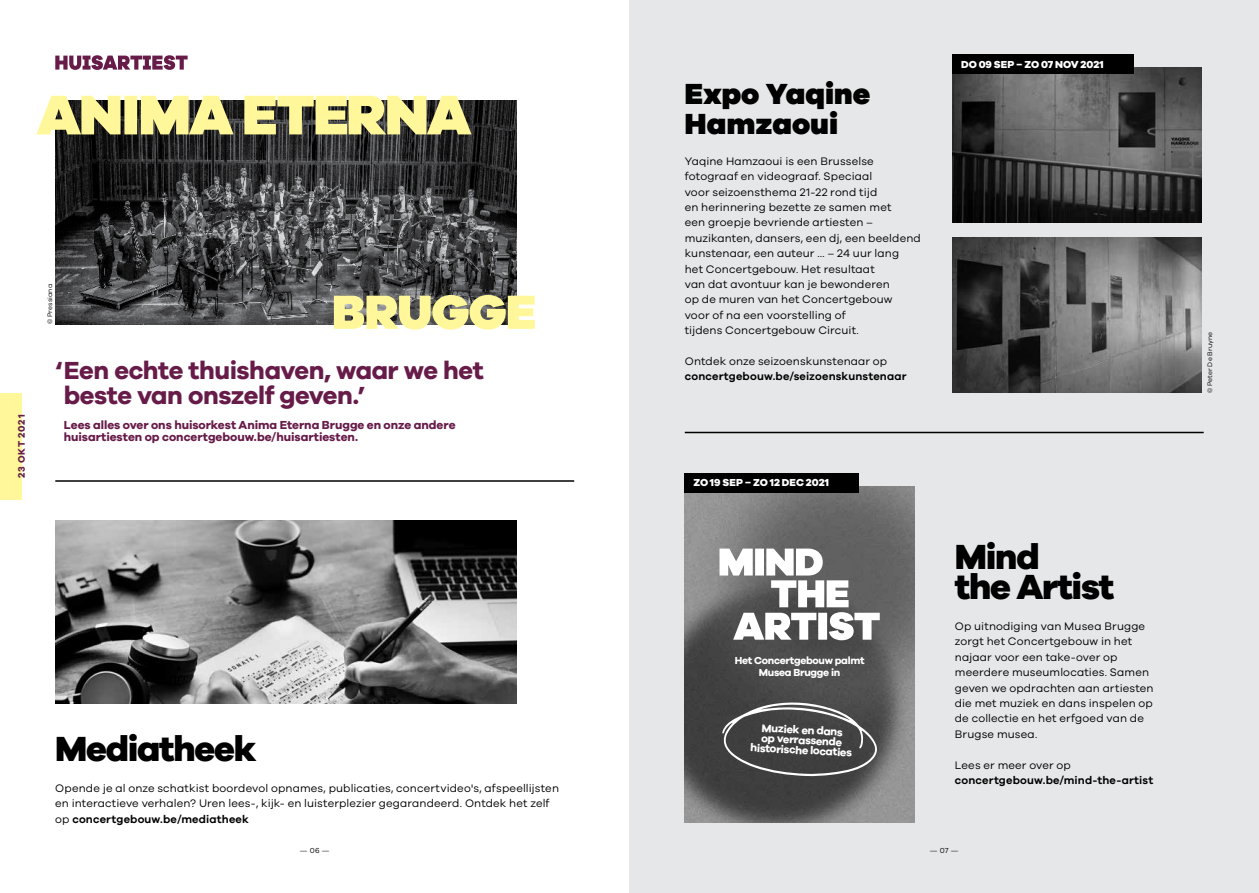
<style>
.page{position:relative;width:1259px;height:893px;background:#fff}
.page>*{position:absolute;margin:0;border:0;box-sizing:border-box;transform-origin:0 0}
.t1{font:800 36px/30px "Galano Grotesque";letter-spacing:-.035em;color:#000}
.t2{font:900 30px/30px "Galano Grotesque";letter-spacing:.005em;color:#000}
.t3{font:700 25.5px/25.5px "Galano Grotesque";letter-spacing:-.02em;color:#671b48}
.t4{font:700 12px/12px "Galano Grotesque";letter-spacing:-.005em;color:#671b48}
.t5{font:11.25px/15.5px "Galano Grotesque";letter-spacing:.01em;color:#000}
.t6{font:600 11.25px "Galano Grotesque";letter-spacing:.015em;color:#000}
.t7{font:700 11.25px/10.1px "Galano Grotesque";color:#fff;text-align:center}
.t8{font:800 10.5px "Galano Grotesque";letter-spacing:-.005em;color:#fff}
.t9{font:700 10.5px/12px "Galano Grotesque";letter-spacing:-.03em;color:#fff;text-align:center}
.t10{font:700 9.75px "Galano Grotesque";letter-spacing:.08em;color:#671b48}
.t11{font:7.5px "Galano Grotesque";color:#000}
.t12{font:6.75px "Galano Grotesque";letter-spacing:.015em;color:#000}
.s1{font-weight:600}
</style>
<div class="page">
<div style="left:0;top:393px;width:21px;height:107px;background:#fff799"></div>
<div style="left:629px;top:0;width:630px;height:893px;background:#e6e7e8"></div>
<img style="left:55px;top:100px;width:462px;height:224px">
<svg style="left:55px;top:55px;width:133px;height:15px"></svg>
<svg style="left:36px;top:96px;width:198px;height:38px;background:#cfc988"></svg>
<svg style="left:334px;top:295px;width:201px;height:35px;background:#dcd695"></svg>
<svg style="left:244px;top:96px;width:227px;height:38px;background:#c7c27f"></svg>
<img style="left:55px;top:521px;width:462px;height:183px">
<hr style="left:55px;top:480px;width:519px;height:2px;background:#000">
<img style="left:685px;top:486px;width:229px;height:337px">
<svg style="left:719px;top:549px;width:160px;height:91px;background:#9f9f9f"></svg>
<svg style="left:722px;top:701px;width:155px;height:75px;background:#535353"></svg>
<div style="left:685px;top:474px;width:174px;height:19px;background:#000"></div>
<hr style="left:685px;top:432px;width:518px;height:1px;background:#000">
<img style="left:952px;top:68px;width:249px;height:155px">
<img style="left:952px;top:238px;width:249px;height:155px">
<div style="left:952px;top:55px;width:181px;height:19px;background:#000"></div>
<p class="t10" style="left:15px;top:478px;width:65px;rotate:-90deg">23 OKT 2021</p>
<p class="t12" style="left:46px;top:324px;width:42px;rotate:-90deg">© Pressiana</p>
<h3 class="t3" style="left:64px;top:357px;width:421px;text-indent:-8px">‘Een echte thuishaven, waar we het beste van onszelf geven.’</h3>
<p class="t4" style="left:64px;top:419px;width:393px">Lees alles over ons huisorkest Anima Eterna Brugge en onze andere huisartiesten op concertgebouw.be/huisartiesten.</p>
<h1 class="t1" style="left:55px;top:733px;width:202px">Mediatheek</h1>
<p class="t5" style="left:55px;top:780px;width:505px">Opende je al onze schatkist boordevol opnames, publicaties, concertvideo's, afspeellijsten en interactieve verhalen? Uren lees-, kijk- en luisterplezier gegarandeerd. Ontdek het zelf op <span class="s1">concertgebouw.be/mediatheek</span></p>
<h2 class="t2" style="left:685px;top:78px;width:187px">Expo Yaqine<br>Hamzaoui</h2>
<p class="t5" style="left:685px;top:153px;width:237px">Yaqine Hamzaoui is een Brusselse fotograaf en videograaf. Speciaal<br>voor seizoensthema 21-22 rond tijd<br>en herinnering bezette ze samen met<br>een groepje bevriende artiesten – muzikanten, dansers, een dj, een beeldend kunstenaar, een auteur … – 24 uur lang<br>het Concertgebouw. Het resultaat<br>van dat avontuur kan je bewonderen<br>op de muren van het Concertgebouw<br>voor of na een voorstelling of<br>tijdens Concertgebouw Circuit.</p>
<p class="t5" style="left:685px;top:353px;width:204px">Ontdek onze seizoenskunstenaar op</p>
<p class="t6" style="left:685px;top:370px;width:223px">concertgebouw.be/seizoenskunstenaar</p>
<p class="t8" style="left:961px;top:57px;width:144px">DO 09 SEP – ZO 07 NOV 2021</p>
<p class="t8" style="left:693px;top:476px;width:137px">ZO 19 SEP – ZO 12 DEC 2021</p>
<p class="t9" style="left:734px;top:654px;width:131px">Het Concertgebouw palmt<br>Musea Brugge in</p>
<p class="t7" style="left:751px;top:722px;width:103px;rotate:3deg">Muziek en dans<br>op verrassende historische locaties</p>
<h1 class="t1" style="left:955px;top:541px;width:161px">Mind<br>the Artist</h1>
<p class="t5" style="left:955px;top:618px;width:200px">Op uitnodiging van Musea Brugge zorgt het Concertgebouw in het najaar voor een take-over op meerdere museumlocaties. Samen geven we opdrachten aan artiesten die met muziek en dans inspelen op de collectie en het erfgoed van de<br>Brugse musea.</p>
<p class="t5" style="left:955px;top:757px;width:117px">Lees er meer over op</p>
<p class="t6" style="left:955px;top:773px;width:200px">concertgebouw.be/mind-the-artist</p>
<p class="t11" style="left:300px;top:846px;width:31px">— 06 —</p>
<p class="t11" style="left:930px;top:846px;width:30px">— 07 —</p>
<p class="t12" style="left:1205px;top:393px;width:63px;rotate:-90deg">© Peter De Bruyne</p>
</div>
